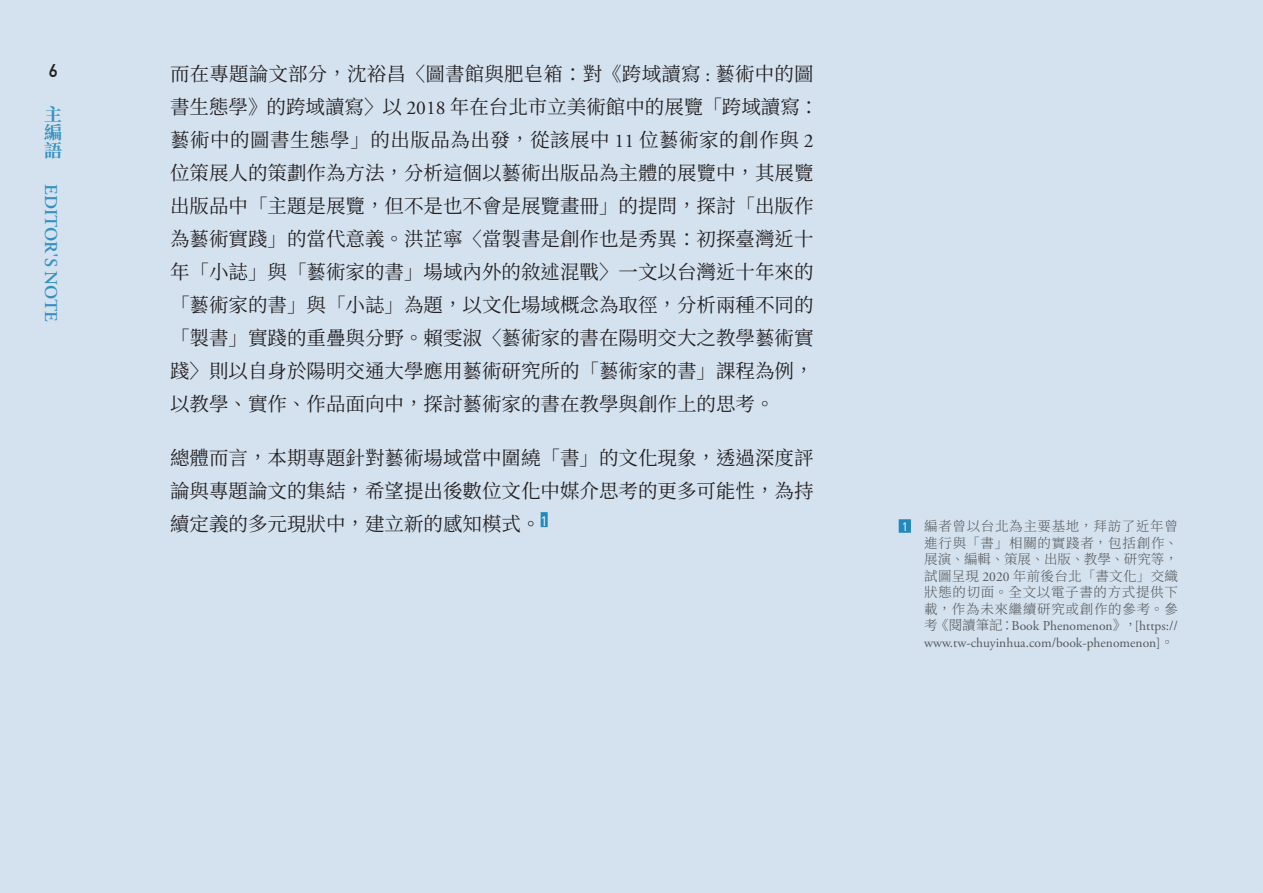
<style>
.page{position:relative;width:1263px;height:893px;background:#d4e2f0}
.page>*{position:absolute;margin:0;border:0;box-sizing:border-box;transform-origin:0 0}
.t1{font:19.5px/33px "Source Han Serif TC";color:#231f20}
.t2{font:600 18px "Adobe Garamond Pro";color:#3592c0}
.t3{font:700 18px/18px "Source Han Serif TC";color:#3592c0;text-align:justify}
.t4{font:700 18px "DIN Alternate";color:#231f20}
.t5{font:300 13.5px/16.5px "Source Han Serif TC";letter-spacing:.05em;color:#57585a;text-align:justify}
.t6{font:13.5px/16.5px "Adobe Garamond Pro";color:#57585a}
.s1{font-family:"Adobe Garamond Pro"}
.s2{font-family:"DIN Pro";font-weight:400;font-size:12px;color:#fff}
.s3{font-family:"Adobe Garamond Pro";font-weight:400}
.s4{font-family:"Source Han Serif TC";font-weight:300}
</style>
<div class="page">
<div style="left:541px;top:512px;width:7px;height:15px;background:#2389bc"></div>
<div style="left:899px;top:519px;width:12px;height:14px;background:#2389bc"></div>
<p class="t4" style="left:49px;top:57px;width:10px">6</p>
<p class="t3" style="left:44px;top:106px;width:19px">主編語</p>
<p class="t2" style="left:61px;top:184px;width:138px;rotate:90deg">EDITOR'S NOTE</p>
<p class="t1" style="left:170px;top:58px;width:650px">而在專題論文部分，沈裕昌〈圖書館與肥皂箱：對《跨域讀寫 <span class="s1">:</span> 藝術中的圖書生態學》的跨域讀寫〉以 <span class="s1">2018</span> 年在台北市立美術館中的展覽「跨域讀寫：藝術中的圖書生態學」的出版品為出發，從該展中 <span class="s1">11</span> 位藝術家的創作與 <span class="s1">2</span>位策展人的策劃作為方法，分析這個以藝術出版品為主體的展覽中，其展覽出版品中「主題是展覽，但不是也不會是展覽畫冊」的提問，探討「出版作為藝術實踐」的當代意義。洪芷寧〈當製書是創作也是秀異：初探臺灣近十年「小誌」與「藝術家的書」場域內外的敘述混戰〉一文以台灣近十年來的「藝術家的書」與「小誌」為題，以文化場域概念為取徑，分析兩種不同的「製書」實踐的重疊與分野。賴雯淑〈藝術家的書在陽明交大之教學藝術實踐〉則以自身於陽明交通大學應用藝術研究所的「藝術家的書」課程為例，以教學、實作、作品面向中，探討藝術家的書在教學與創作上的思考。</p>
<p class="t1" style="left:170px;top:442px;width:645px;text-align:justify">總體而言，本期專題針對藝術場域當中圍繞「書」的文化現象，透過深度評論與專題論文的集結，希望提出後數位文化中媒介思考的更多可能性，為持續定義的多元現狀中，建立新的感知模式。<sup>1</sup></p>
<p class="t5" style="left:924px;top:518px;width:255px;text-indent:-23px"><span class="s2">1</span> 編者曾以台北為主要基地，拜訪了近年曾進行與「書」相關的實踐者，包括創作、展演、編輯、策展、出版、教學、研究等，試圖呈現 <span class="s3">2020</span> 年前後台北「書文化」交織狀態的切面。全文以電子書的方式提供下載，作為未來繼續研究或創作的參考。參</p>
<p class="t6" style="left:924px;top:618px;width:255px"><span class="s4">考《閱讀筆記：</span>Book Phenomenon<span class="s4">》，</span>[https:// www.tw-chuyinhua.com/book-phenomenon]<span class="s4">。</span></p>
</div>
